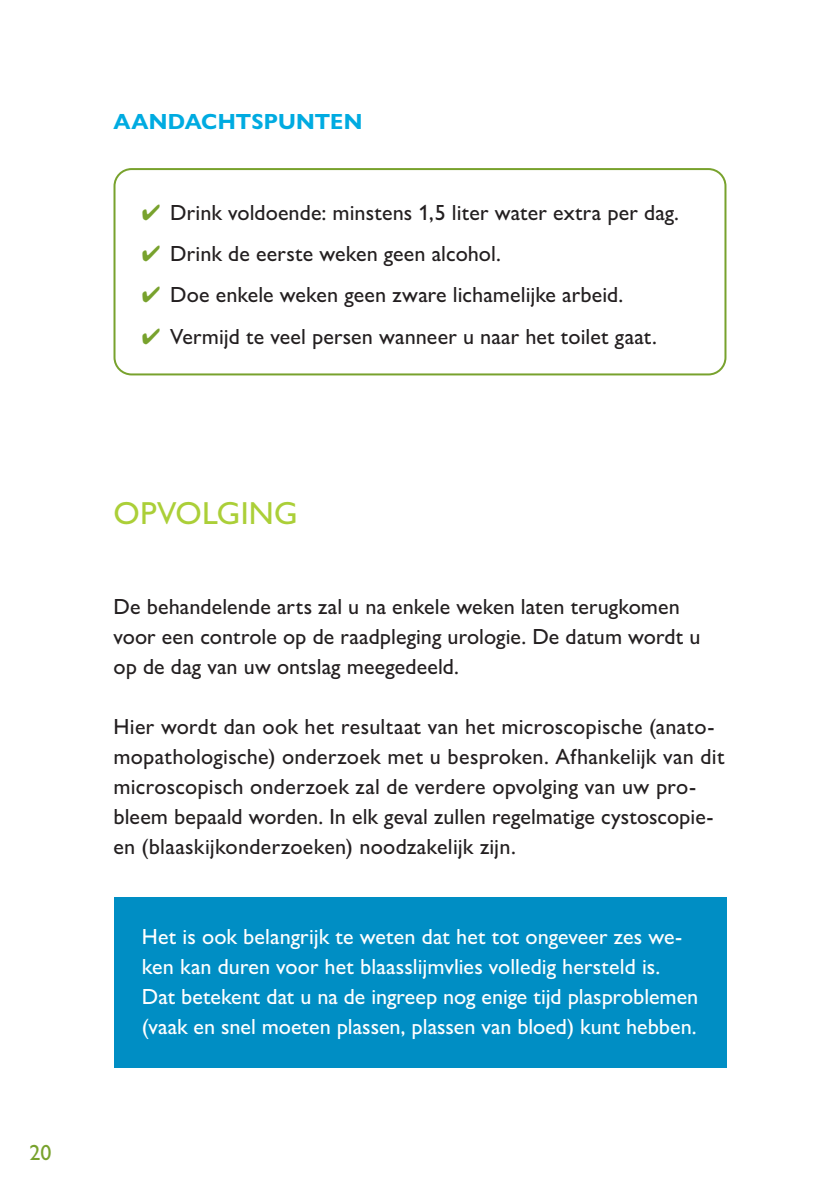
<style>
.page{position:relative;width:840px;height:1191px;background:#fff}
.page>*{position:absolute;margin:0;border:0;box-sizing:border-box;transform-origin:0 0}
.t1{font:500 32px "Gill Sans Nova";letter-spacing:.005em;color:#abcf38}
.t2{font:500 22px/30px "Gill Sans Nova";letter-spacing:.005em;color:#231f20}
.t3{font:500 22px/30px "Gill Sans Nova";color:#fff}
.t4{font:700 22px "Gill Sans Nova";letter-spacing:.01em;color:#00abe1}
.t5{font:500 22px "Gill Sans Nova";color:#78a22d}
.s1{color:#78a22d}
</style>
<div class="page">
<div style="left:113px;top:897px;width:613px;height:170px;background:#008ec4"></div>
<div style="left:113px;top:168px;width:613px;height:207px;border:2px solid #78a22d;border-radius:17px"></div>
<p class="t5" style="left:29px;top:1138px;width:23px">20</p>
<p class="t4" style="left:113px;top:108px;width:250px">AANDACHTSPUNTEN</p>
<p class="t2" style="left:142px;top:197px;width:538px"><span class="s1">✔</span> Drink voldoende: minstens 1,5 liter water extra per dag.</p>
<p class="t2" style="left:142px;top:238px;width:360px"><span class="s1">✔</span> Drink de eerste weken geen alcohol.</p>
<p class="t2" style="left:142px;top:279px;width:482px"><span class="s1">✔</span> Doe enkele weken geen zware lichamelijke arbeid.</p>
<p class="t2" style="left:142px;top:321px;width:516px"><span class="s1">✔</span> Vermijd te veel persen wanneer u naar het toilet gaat.</p>
<h1 class="t1" style="left:113px;top:493px;width:185px">OPVOLGING</h1>
<p class="t2" style="left:113px;top:591px;width:588px">De behandelende arts zal u na enkele weken laten terugkomen voor een controle op de raadpleging urologie. De datum wordt u op de dag van uw ontslag meegedeeld.</p>
<p class="t2" style="left:113px;top:711px;width:612px">Hier wordt dan ook het resultaat van het microscopische (anato&shy;mopathologische) onderzoek met u besproken. Afhankelijk van dit microscopisch onderzoek zal de verdere opvolging van uw pro&shy;bleem bepaald worden. In elk geval zullen regelmatige cystoscopie&shy;ën (blaaskijkonderzoeken) noodzakelijk zijn.</p>
<p class="t3" style="left:142px;top:921px;width:557px">Het is ook belangrijk te weten dat het tot ongeveer zes we&shy;ken kan duren voor het blaasslijmvlies volledig hersteld is.<br>Dat betekent dat u na de ingreep nog enige tijd plasproblemen (vaak en snel moeten plassen, plassen van bloed) kunt hebben.</p>
</div>
